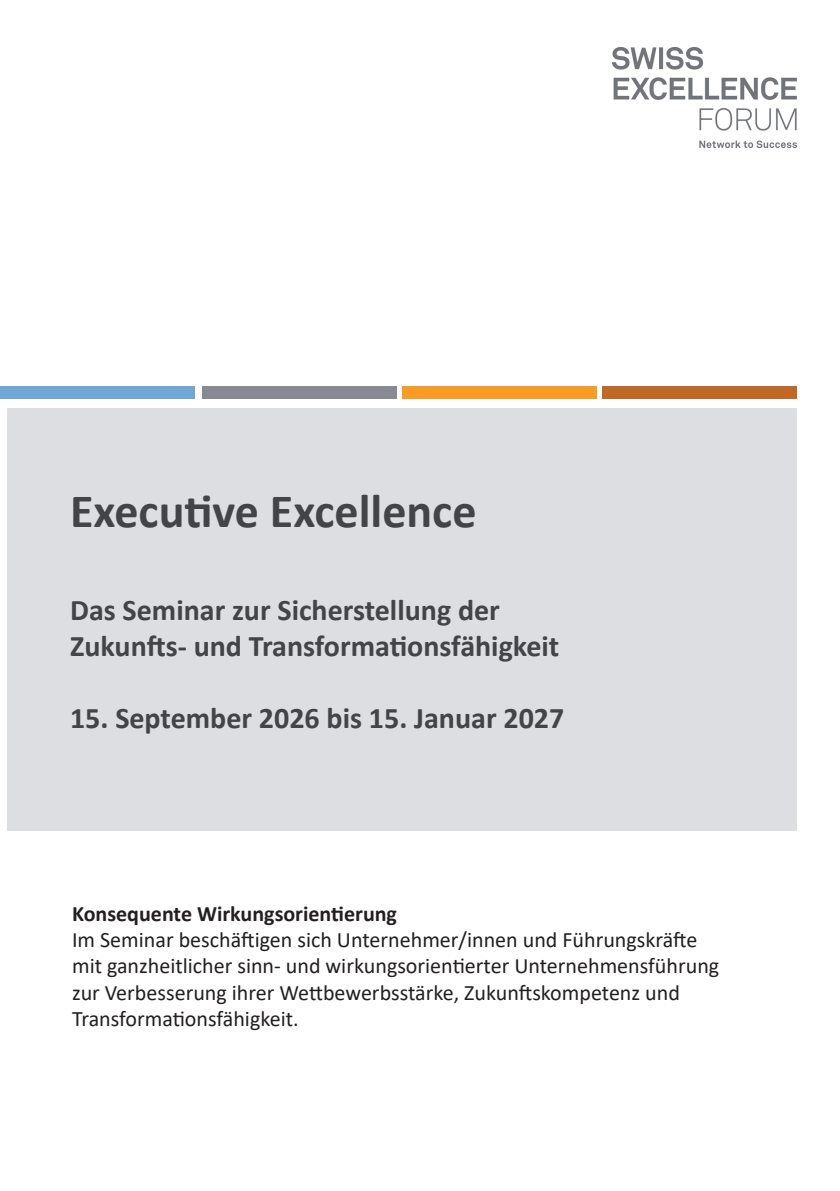
<style>
.page{position:relative;width:840px;height:1191px;background:#fff}
.page>*{position:absolute;margin:0;border:0;box-sizing:border-box;transform-origin:0 0}
.t1{font:700 48px "Calibri";color:#434446}
.t2{font:700 30px/36px "Calibri";color:#434446}
.t3{font:22px/26.4px "Calibri";color:#231f20}
.s1{font-weight:700}
</style>
<div class="page">
<img style="left:612px;top:47px;width:184px;height:100px">
<div style="left:7px;top:408px;width:789px;height:422px;background:#dddee2"></div>
<div style="left:1px;top:386px;width:194px;height:13px;background:#71a7d4"></div>
<div style="left:202px;top:386px;width:194px;height:13px;background:#878994"></div>
<div style="left:402px;top:386px;width:194px;height:13px;background:#f89b24"></div>
<div style="left:602px;top:386px;width:194px;height:13px;background:#c16826"></div>
<p class="t1" style="left:70px;top:477px;width:408px">Executive Excellence</p>
<p class="t2" style="left:70px;top:592px;width:490px">Das Seminar zur Sicherstellung der<br>Zukunfts- und Transformationsfähigkeit</p>
<p class="t2" style="left:70px;top:700px;width:495px">15. September 2026 bis 15. Januar 2027</p>
<p class="t3" style="left:72px;top:899px;width:648px"><span class="s1">Konsequente Wirkungsorientierung<br></span>Im Seminar beschäftigen sich Unternehmer/innen und Führungskräfte mit ganzheitlicher sinn- und wirkungsorientierter Unternehmensführung zur Verbesserung ihrer Wettbewerbsstärke, Zukunftskompetenz und Transformationsfähigkeit.</p>
</div>
